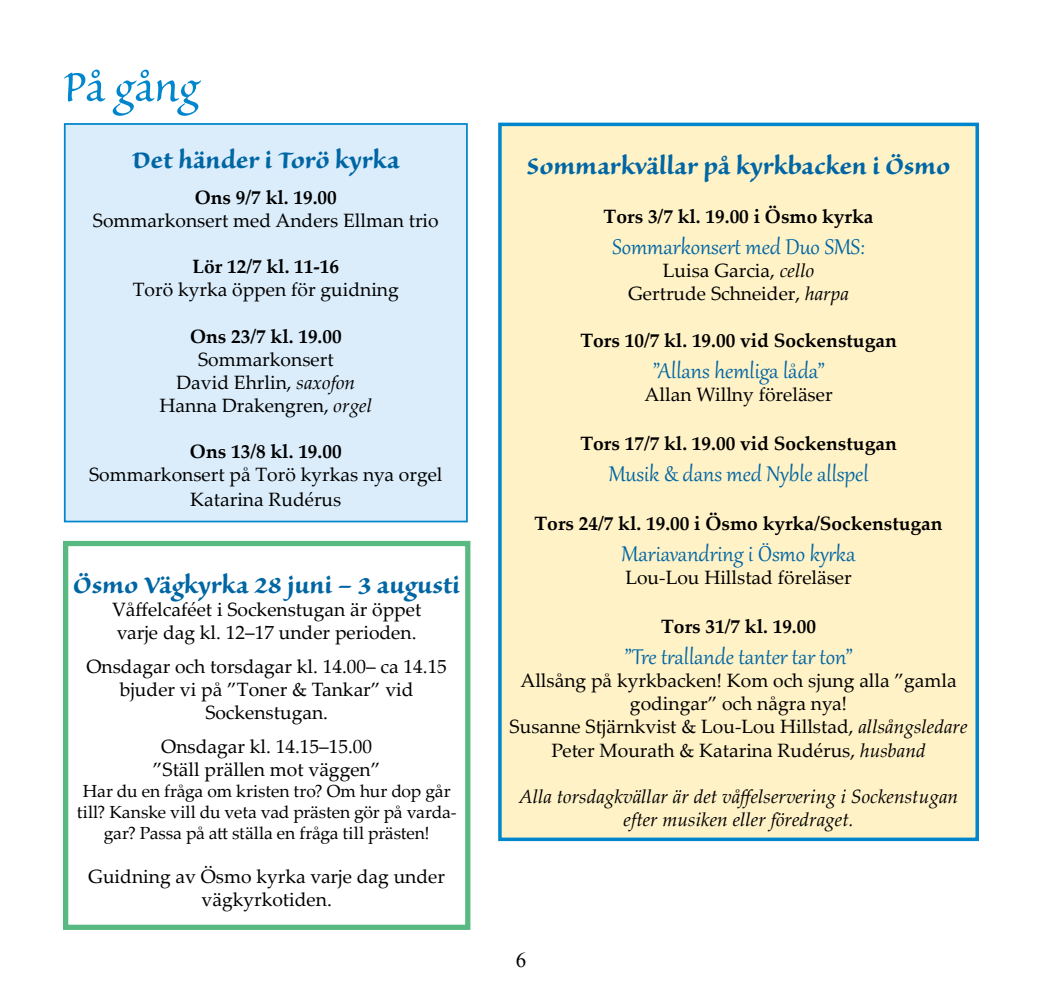
<style>
.page{position:relative;width:1042px;height:993px;background:#fff}
.page>*{position:absolute;margin:0;border:0;box-sizing:border-box;transform-origin:0 0}
.t1{font:52.5px "Sanvito Pro";color:#0086cd}
.t2{font:700 29.75px "Sanvito Pro";color:#0066a4}
.t3{font:26.25px "Gabriola";color:#0066a4}
.t4{font:21px "Times New Roman";color:#000}
.t5{font:19.25px/23.1px "Palatino Linotype";color:#000;text-align:center}
.t6{font:700 19.25px "Palatino Linotype";color:#000}
.t7{font:italic 19.25px/23.1px "Palatino Linotype";color:#000;text-align:center}
.t8{font:17.5px/21px "Palatino Linotype";letter-spacing:-.01em;color:#000;text-align:center}
.s1{font-style:italic}
</style>
<div class="page">
<div style="left:500px;top:124px;width:477px;height:715px;background:#fff2c7"></div>
<div style="left:498px;top:123px;width:481px;height:717px;border:4px solid #0086cd"></div>
<div style="left:65px;top:124px;width:402px;height:397px;background:#dbedfb"></div>
<div style="left:64px;top:123px;width:404px;height:399px;border:2px solid #0086cd"></div>
<div style="left:63px;top:540px;width:407px;height:389px;border:5px solid #59b982"></div>
<h1 class="t1" style="left:63px;top:58px;width:137px">På gång</h1>
<h2 class="t2" style="left:132px;top:143px;width:269px">Det händer i Torö kyrka</h2>
<p class="t6" style="left:195px;top:183px;width:144px">Ons 9/7 kl. 19.00</p>
<p class="t5" style="left:93px;top:208px;width:347px">Sommarkonsert med Anders Ellman trio</p>
<p class="t6" style="left:192px;top:253px;width:148px">Lör 12/7 kl. 11-16</p>
<p class="t5" style="left:133px;top:277px;width:267px">Torö kyrka öppen för guidning</p>
<p class="t6" style="left:190px;top:322px;width:153px">Ons 23/7 kl. 19.00</p>
<p class="t5" style="left:159px;top:346px;width:214px">Sommarkonsert<br>David Ehrlin, <span class="s1">saxofon<br></span>Hanna Drakengren, <span class="s1">orgel</span></p>
<p class="t6" style="left:190px;top:437px;width:153px">Ons 13/8 kl. 19.00</p>
<p class="t5" style="left:89px;top:461px;width:355px;line-height:25.2px">Sommarkonsert på Torö kyrkas nya orgel<br>Katarina Rudérus</p>
<h2 class="t2" style="left:73px;top:568px;width:388px">Ösmo Vägkyrka 28 juni – 3 augusti</h2>
<p class="t5" style="left:112px;top:597px;width:311px;text-align:left">Våffelcaféet i Sockenstugan är öppet varje dag kl. 12–17 under perioden.</p>
<p class="t5" style="left:86px;top:653px;width:362px">Onsdagar och torsdagar kl. 14.00– ca 14.15 bjuder vi på ”Toner &amp; Tankar” vid<br>Sockenstugan.</p>
<p class="t5" style="left:153px;top:733px;width:229px">Onsdagar kl. 14.15–15.00 ”Ställ prällen mot väggen”</p>
<p class="t8" style="left:77px;top:779px;width:381px">Har du en fråga om kristen tro? Om hur dop går till? Kanske vill du veta vad prästen gör på varda&shy;gar? Passa på att ställa en fråga till prästen!</p>
<p class="t5" style="left:88px;top:863px;width:358px">Guidning av Ösmo kyrka varje dag under vägkyrkotiden.</p>
<h2 class="t2" style="left:527px;top:149px;width:425px">Sommarkvällar på kyrkbacken i Ösmo</h2>
<p class="t6" style="left:603px;top:202px;width:271px">Tors 3/7 kl. 19.00 i Ösmo kyrka</p>
<h3 class="t3" style="left:612px;top:230px;width:254px">Sommarkonsert med Duo SMS:</h3>
<p class="t5" style="left:628px;top:258px;width:222px">Luisa Garcia, <span class="s1">cello<br></span>Gertrude Schneider, <span class="s1">harpa</span></p>
<p class="t6" style="left:580px;top:326px;width:318px">Tors 10/7 kl. 19.00 vid Sockenstugan</p>
<h3 class="t3" style="left:653px;top:353px;width:173px">”Allans hemliga låda”</h3>
<p class="t5" style="left:644px;top:382px;width:190px">Allan Willny föreläser</p>
<p class="t6" style="left:580px;top:429px;width:318px">Tors 17/7 kl. 19.00 vid Sockenstugan</p>
<h3 class="t3" style="left:609px;top:456px;width:261px">Musik &amp; dans med Nyble allspel</h3>
<p class="t6" style="left:534px;top:509px;width:410px">Tors 24/7 kl. 19.00 i Ösmo kyrka/Sockenstugan</p>
<h3 class="t3" style="left:621px;top:536px;width:235px">Mariavandring i Ösmo kyrka</h3>
<p class="t5" style="left:625px;top:565px;width:228px">Lou-Lou Hillstad föreläser</p>
<p class="t6" style="left:661px;top:612px;width:156px">Tors 31/7 kl. 19.00</p>
<h3 class="t3" style="left:624px;top:639px;width:230px">”Tre trallande tanter tar ton”</h3>
<p class="t5" style="left:509px;top:668px;width:459px">Allsång på kyrkbacken! Kom och sjung alla ”gamla godingar” och några nya!<br>Susanne Stjärnkvist &amp; Lou-Lou Hillstad, <span class="s1">allsångsledare </span>Peter Mourath &amp; Katarina Rudérus, <span class="s1">husband</span></p>
<p class="t7" style="left:519px;top:783px;width:441px">Alla torsdagkvällar är det våffelservering i Sockenstugan efter musiken eller föredraget.</p>
<p class="t4" style="left:516px;top:945px;width:12px">6</p>
</div>
